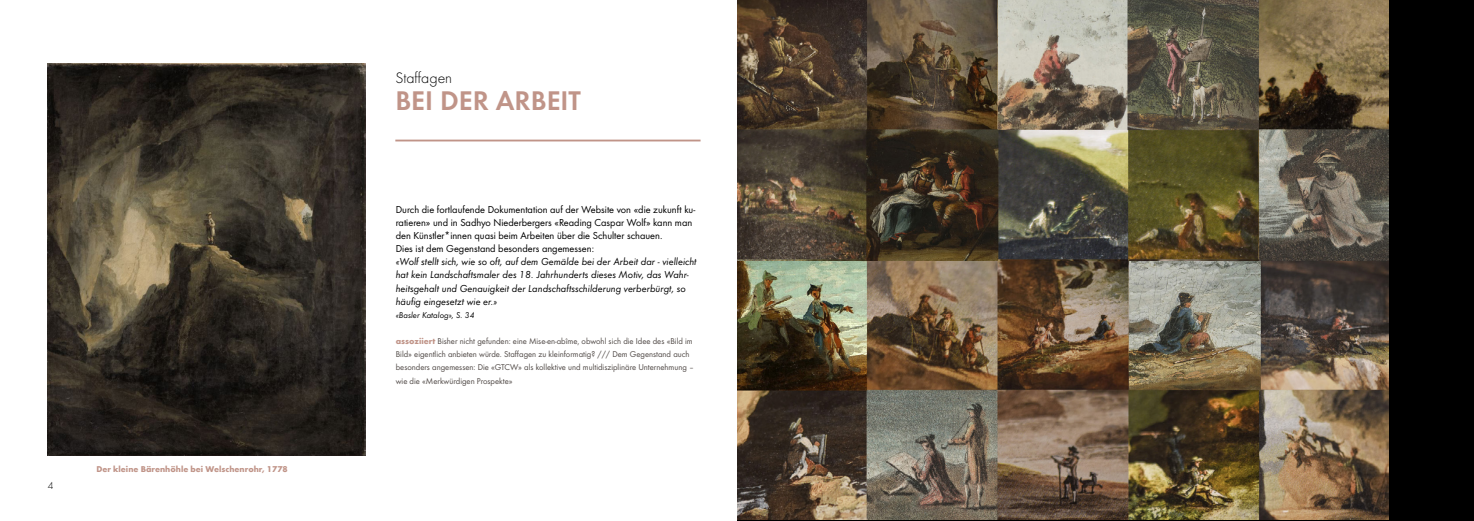
<style>
.page{position:relative;width:1474px;height:521px;background:#fff}
.page>*{position:absolute;margin:0;border:0;box-sizing:border-box;transform-origin:0 0}
.t1{font:28px "Futura Dem";color:#c09488}
.t2{font:300 15.75px "Futura";color:#000}
.t3{font:10.5px/13.1px "Futura Boo";color:#000}
.t4{font:10.5px/13.1px "Futura Boo Obl";color:#000}
.t5{font:300 10.5px "Futura";color:#000}
.t6{font:8.75px/13.1px "Futura Boo";color:#524b48}
.t7{font:700 8.75px "Futura";color:#c09488}
.t8{font:8.75px "Futura Boo Obl";color:#000}
.s1{font-family:"Futura";font-weight:700;color:#c09488}
</style>
<div class="page">
<div style="left:737px;top:0;width:736px;height:521px;background:#000"></div>
<hr style="left:395px;top:140px;width:305px;height:1px;background:#c09488">
<img style="left:738px;top:0;width:649px;height:520px">
<img style="left:48px;top:64px;width:317px;height:392px">
<p class="t5" style="left:48px;top:479px;width:7px">4</p>
<p class="t7" style="left:96px;top:464px;width:193px">Der kleine Bärenhöhle bei Welschenrohr, 1778</p>
<h2 class="t2" style="left:395px;top:69px;width:58px">Staffagen</h2>
<h1 class="t1" style="left:395px;top:84px;width:187px">BEI DER ARBEIT</h1>
<p class="t3" style="left:396px;top:203px;width:301px">Durch die fortlaufende Dokumentation auf der Website von «die zukunft ku&shy;ratieren» und in Sadhyo Niederbergers «Reading Caspar Wolf» kann man den Künstler*innen quasi beim Arbeiten über die Schulter schauen.<br>Dies ist dem Gegenstand besonders angemessen:</p>
<p class="t4" style="left:396px;top:255px;width:302px">«Wolf stellt sich, wie so oft, auf dem Gemälde bei der Arbeit dar - vielleicht hat kein Landschaftsmaler des 18. Jahrhunderts dieses Motiv, das Wahr&shy;heitsgehalt und Genauigkeit der Landschaftsschilderung verberbürgt, so häufig eingesetzt wie er.»</p>
<p class="t8" style="left:396px;top:310px;width:80px">«Basler Katalog», S. 34</p>
<p class="t6" style="left:396px;top:334px;width:300px"><span class="s1">assoziiert</span> Bisher nicht gefunden: eine Mise-en-abîme, obwohl sich die Idee des «Bild im Bild» eigentlich anbieten würde. Staffagen zu kleinformatig? /// Dem Gegenstand auch besonders angemessen: Die «GTCW» als kollektive und multidisziplinäre Unternehmung – wie die «Merkwürdigen Prospekte»</p>
</div>
